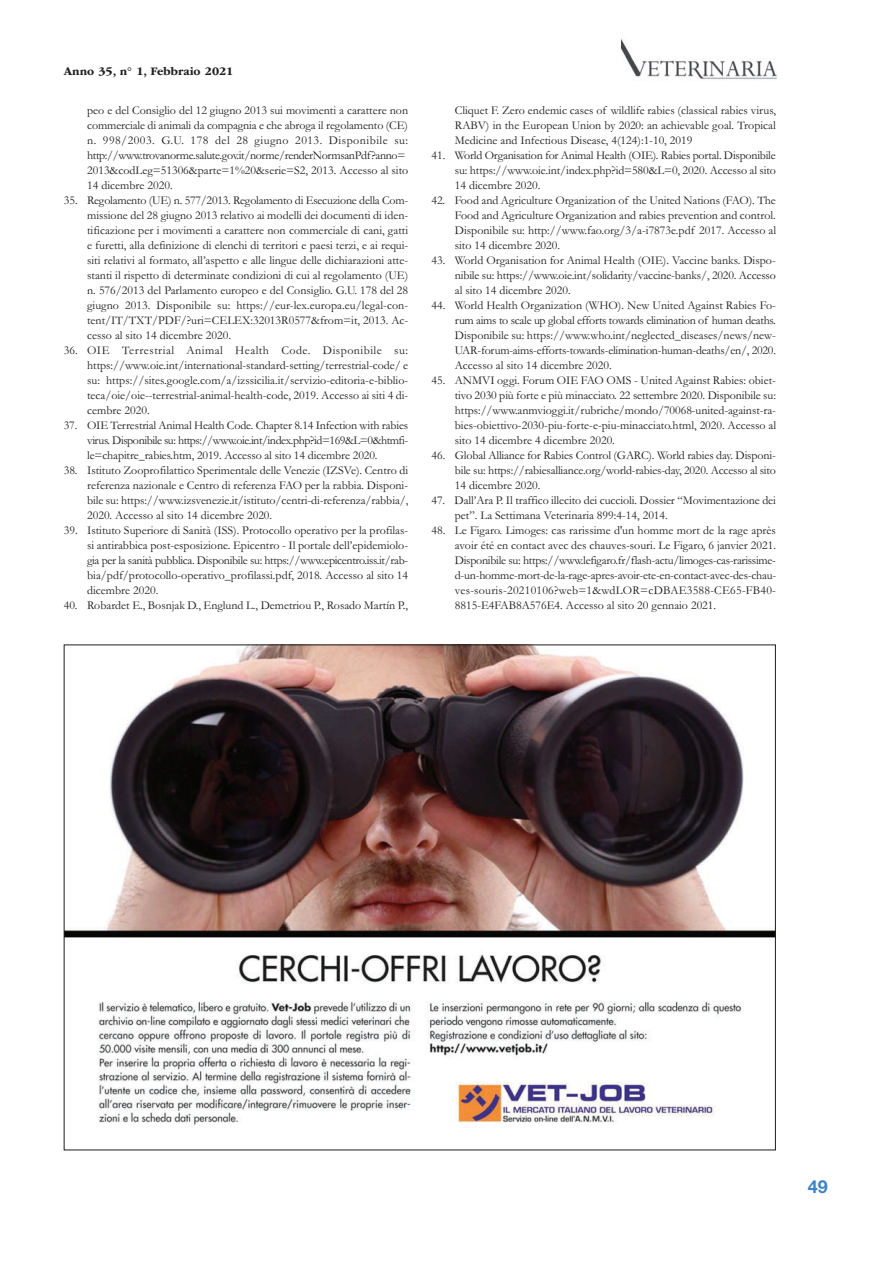
<style>
.page{position:relative;width:893px;height:1263px;background:#fff}
.page>*{position:absolute;margin:0;border:0;box-sizing:border-box;transform-origin:0 0}
.t1{font:700 18px "Helvetica Neue LT Std";color:#3e84c5}
.t2{font:12px/15px "Garamond";color:#201d1e;text-align:justify}
.t3{font:700 12px "ITC Garamond Std";color:#201d1e}
</style>
<div class="page">
<img style="left:621px;top:39px;width:156px;height:41px">
<img style="left:66px;top:647px;width:708px;height:481px">
<p class="t3" style="left:64px;top:66px;width:171px">Anno 35, n° 1, Febbraio 2021</p>
<p class="t2" style="left:87px;top:104px;width:323px;text-align:left">peo e del Consiglio del 12 giugno 2013 sui movimenti a carattere non commerciale di animali da compagnia e che abroga il regolamento (CE) n. 998/2003. G.U. 178 del 28 giugno 2013. Disponibile su: http://www.trovanorme.salute.gov.it/norme/renderNormsanPdf?anno= 2013&amp;codLeg=51306&amp;parte=1%20&amp;serie=S2, 2013. Accesso al sito 14 dicembre 2020.</p>
<p class="t2" style="left:87px;top:194px;width:323px;text-indent:-23px">35. Regolamento (UE) n. 577/2013. Regolamento di Esecuzione della Com&shy;missione del 28 giugno 2013 relativo ai modelli dei documenti di iden&shy;tificazione per i movimenti a carattere non commerciale di cani, gatti e furetti, alla definizione di elenchi di territori e paesi terzi, e ai requi&shy;siti relativi al formato, all’aspetto e alle lingue delle dichiarazioni atte&shy;stanti il rispetto di determinate condizioni di cui al regolamento (UE) n. 576/2013 del Parlamento europeo e del Consiglio. G.U. 178 del 28 giugno 2013. Disponibile su: https://eur-lex.europa.eu/legal-con&shy;tent/IT/TXT/PDF/?uri=CELEX:32013R0577&amp;from=it, 2013. Ac&shy;cesso al sito 14 dicembre 2020.</p>
<p class="t2" style="left:87px;top:344px;width:323px;text-indent:-23px">36. OIE Terrestrial Animal Health Code. Disponibile su: https://www.oie.int/international-standard-setting/terrestrial-code/ e su: https://sites.google.com/a/izssicilia.it/servizio-editoria-e-biblio&shy;teca/oie/oie--terrestrial-animal-health-code, 2019. Accesso ai siti 4 di&shy;cembre 2020.</p>
<p class="t2" style="left:87px;top:419px;width:323px;text-indent:-23px">37. OIE Terrestrial Animal Health Code. Chapter 8.14 Infection with rabies virus. Disponibile su: https://www.oie.int/index.php?id=169&amp;L=0&amp;htmfi&shy;le=chapitre_rabies.htm, 2019. Accesso al sito 14 dicembre 2020.</p>
<p class="t2" style="left:87px;top:464px;width:323px;text-indent:-23px">38. Istituto Zooprofilattico Sperimentale delle Venezie (IZSVe). Centro di referenza nazionale e Centro di referenza FAO per la rabbia. Disponi&shy;bile su: https://www.izsvenezie.it/istituto/centri-di-referenza/rabbia/, 2020. Accesso al sito 14 dicembre 2020.</p>
<p class="t2" style="left:87px;top:524px;width:323px;text-indent:-23px">39. Istituto Superiore di Sanità (ISS). Protocollo operativo per la profilas&shy;si antirabbica post-esposizione. Epicentro - Il portale dell’epidemiolo&shy;gia per la sanità pubblica. Disponibile su: https://www.epicentro.iss.it/rab&shy;bia/pdf/protocollo-operativo_profilassi.pdf, 2018. Accesso al sito 14 dicembre 2020.</p>
<p class="t2" style="left:64px;top:599px;width:346px">40. Robardet E., Bosnjak D., Englund L., Demetriou P., Rosado Martín P.,</p>
<p class="t2" style="left:455px;top:104px;width:323px">Cliquet F. Zero endemic cases of wildlife rabies (classical rabies virus, RABV) in the European Union by 2020: an achievable goal. Tropical Medicine and Infectious Disease, 4(124):1-10, 2019</p>
<p class="t2" style="left:455px;top:149px;width:323px;text-indent:-23px">41. World Organisation for Animal Health (OIE). Rabies portal. Disponibile su: https://www.oie.int/index.php?id=580&amp;L=0, 2020. Accesso al sito 14 dicembre 2020.</p>
<p class="t2" style="left:455px;top:194px;width:323px;text-indent:-23px">42. Food and Agriculture Organization of the United Nations (FAO). The Food and Agriculture Organization and rabies prevention and control.<br>Disponibile su: http://www.fao.org/3/a-i7873e.pdf 2017. Accesso al sito 14 dicembre 2020.</p>
<p class="t2" style="left:455px;top:254px;width:323px;text-indent:-23px">43. World Organisation for Animal Health (OIE). Vaccine banks. Dispo&shy;nibile su: https://www.oie.int/solidarity/vaccine-banks/, 2020. Accesso al sito 14 dicembre 2020.</p>
<p class="t2" style="left:455px;top:299px;width:323px;text-indent:-23px">44. World Health Organization (WHO). New United Against Rabies Fo&shy;rum aims to scale up global efforts towards elimination of human deaths.<br>Disponibile su: https://www.who.int/neglected_diseases/news/new-UAR-forum-aims-efforts-towards-elimination-human-deaths/en/, 2020.<br>Accesso al sito 14 dicembre 2020.</p>
<p class="t2" style="left:455px;top:374px;width:323px;text-indent:-23px">45. ANMVI oggi. Forum OIE FAO OMS - United Against Rabies: obiet&shy;tivo 2030 più forte e più minacciato. 22 settembre 2020. Disponibile su: https://www.anmvioggi.it/rubriche/mondo/70068-united-against-ra&shy;bies-obiettivo-2030-piu-forte-e-piu-minacciato.html, 2020. Accesso al sito 14 dicembre 4 dicembre 2020.</p>
<p class="t2" style="left:455px;top:449px;width:323px;text-indent:-23px">46. Global Alliance for Rabies Control (GARC). World rabies day. Disponi&shy;bile su: https://rabiesalliance.org/world-rabies-day, 2020. Accesso al sito 14 dicembre 2020.</p>
<p class="t2" style="left:455px;top:494px;width:323px;text-indent:-23px">47. Dall’Ara P. Il traffico illecito dei cuccioli. Dossier “Movimentazione dei pet”. La Settimana Veterinaria 899:4-14, 2014.</p>
<p class="t2" style="left:455px;top:524px;width:323px;text-indent:-23px">48. Le Figaro. Limoges: cas rarissime d'un homme mort de la rage après avoir été en contact avec des chauves-souri. Le Figaro, 6 janvier 2021.<br>Disponibile su: https://www.lefigaro.fr/flash-actu/limoges-cas-rarissime&shy;d-un-homme-mort-de-la-rage-apres-avoir-ete-en-contact-avec-des-chau&shy;ves-souris-20210106?web=1&amp;wdLOR=cDBAE3588-CE65-FB40- 8815-E4FAB8A576E4. Accesso al sito 20 gennaio 2021.</p>
<h1 class="t1" style="left:808px;top:1180px;width:22px">49</h1>
</div>
